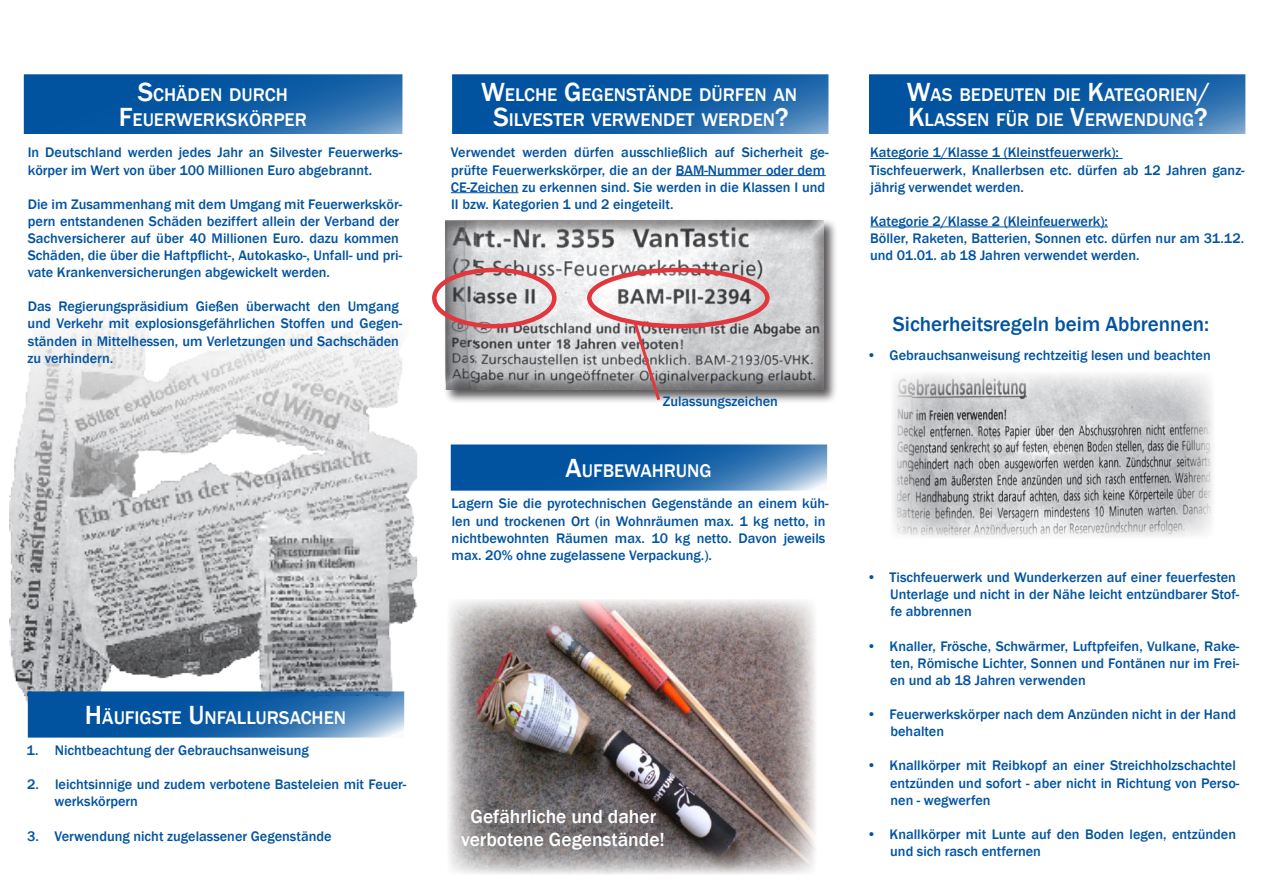
<style>
.page{position:relative;width:1263px;height:893px;background:#fff}
.page>*{position:absolute;margin:0;border:0;box-sizing:border-box;transform-origin:0 0}
.t1{font:500 21px "Franklin Gothic";color:#0153a0}
.t2{font:500 19.5px "Franklin Gothic";color:#fff}
.t3{font:500 18.9px/25.5px "Franklin Gothic";color:#fff;text-align:center}
.t4{font:500 14.25px/17.1px "Franklin Gothic";color:#0153a0}
.s1{font-size:27px}
</style>
<div class="page">
<img style="left:448px;top:599px;width:368px;height:275px">
<img style="left:10px;top:314px;width:408px;height:404px">
<svg style="left:27px;top:77px;width:372px;height:54px;background:#115ea5"></svg>
<div style="left:24px;top:74px;width:378px;height:60px;border:2px solid #0153a0"></div>
<svg style="left:455px;top:77px;width:370px;height:54px;background:#105da5"></svg>
<div style="left:452px;top:74px;width:376px;height:60px;border:2px solid #0153a0"></div>
<svg style="left:31px;top:694px;width:370px;height:41px;background:#1e67aa"></svg>
<div style="left:28px;top:691px;width:376px;height:47px;border:2px solid #0153a0"></div>
<svg style="left:872px;top:77px;width:370px;height:54px;background:#105da5"></svg>
<div style="left:869px;top:74px;width:376px;height:60px;border:2px solid #0153a0"></div>
<hr style="left:676px;top:175px;width:150px;height:1px;background:#0153a0">
<hr style="left:451px;top:192px;width:67px;height:1px;background:#0153a0">
<div style="left:443px;top:218px;width:394px;height:186px;background:#231f20;opacity:.75"></div>
<div style="left:444px;top:218px;width:381px;height:180px;background:#231f20;opacity:.5"></div>
<div style="left:432px;top:268px;width:124px;height:60px;border:4px solid #e1373d;border-radius:50%"></div>
<div style="left:587px;top:268px;width:183px;height:60px;border:4px solid #e1373d;border-radius:50%"></div>
<svg style="left:631px;top:317px;width:31px;height:86px;background:#b79fa1"></svg>
<hr style="left:870px;top:158px;width:252px;height:1px;background:#0153a0">
<hr style="left:870px;top:227px;width:238px;height:1px;background:#0153a0">
<img style="left:892px;top:374px;width:321px;height:163px">
<svg style="left:454px;top:447px;width:370px;height:41px;background:#1e67aa"></svg>
<div style="left:451px;top:444px;width:376px;height:47px;border:2px solid #0153a0"></div>
<h3 class="t3" style="left:119px;top:82px;width:190px"><span class="s1">S</span>CHÄDEN DURCH<br><span class="s1">F</span>EUERWERKSKÖRPER</h3>
<p class="t4" style="left:28px;top:144px;width:376px">In Deutschland werden jedes Jahr an Silvester Feuerwerks&shy;körper im Wert von über 100 Millionen Euro abgebrannt.</p>
<p class="t4" style="left:28px;top:196px;width:376px">Die im Zusammenhang mit dem Umgang mit Feuerwerkskör&shy;pern entstandenen Schäden beziffert allein der Verband der Sachversicherer auf über 40 Millionen Euro. dazu kommen Schäden, die über die Haftpflicht-, Autokasko-, Unfall- und pri&shy;vate Krankenversicherungen abgewickelt werden.</p>
<p class="t4" style="left:28px;top:298px;width:376px">Das Regierungspräsidium Gießen überwacht den Umgang und Verkehr mit explosionsgefährlichen Stoffen und Gegen&shy;ständen in Mittelhessen, um Verletzungen und Sachschäden zu verhindern.</p>
<h3 class="t3" style="left:85px;top:705px;width:263px"><span class="s1">H</span>ÄUFIGSTE <span class="s1">U</span> NFALLURSACHEN</h3>
<p class="t4" style="left:27px;top:742px;width:284px">1. Nichtbeachtung der Gebrauchsanweisung</p>
<p class="t4" style="left:55px;top:776px;width:353px;text-indent:-27px">2. leichtsinnige und zudem verbotene Basteleien mit Feuer&shy;werkskörpern</p>
<p class="t4" style="left:27px;top:827px;width:306px">3. Verwendung nicht zugelassener Gegenstände</p>
<h3 class="t3" style="left:481px;top:82px;width:318px"><span class="s1">W</span>ELCHE <span class="s1">G</span>EGENSTÄNDE DÜRFEN AN<br><span class="s1">S</span>ILVESTER VERWENDET WERDEN<span class="s1">?</span></h3>
<p class="t4" style="left:451px;top:144px;width:379px">Verwendet werden dürfen ausschließlich auf Sicherheit ge&shy;prüfte Feuerwerkskörper, die an der BAM-Nummer oder dem CE-Zeichen zu erkennen sind. Sie werden in die Klassen I und II bzw. Kategorien 1 und 2 eingeteilt.</p>
<p class="t4" style="left:663px;top:393px;width:117px">Zulassungszeichen</p>
<h3 class="t3" style="left:565px;top:458px;width:148px"><span class="s1">A</span>UFBEWAHRUNG</h3>
<p class="t4" style="left:451px;top:495px;width:379px">Lagern Sie die pyrotechnischen Gegenstände an einem küh&shy;len und trockenen Ort (in Wohnräumen max. 1 kg netto, in nichtbewohnten Räumen max. 10 kg netto. Davon jeweils max. 20% ohne zugelassene Verpackung.).</p>
<p class="t2" style="left:470px;top:804px;width:187px">Gefährliche und daher</p>
<p class="t2" style="left:461px;top:827px;width:205px">verbotene Gegenstände!</p>
<h3 class="t3" style="left:907px;top:82px;width:305px;text-align:left"><span class="s1">W</span>AS BEDEUTEN DIE <span class="s1">K</span>ATEGORIEN<span class="s1">/<br>K</span>LASSEN FÜR DIE <span class="s1">V</span>ERWENDUNG<span class="s1">?</span></h3>
<p class="t4" style="left:870px;top:144px;width:250px">Kategorie 1/Klasse 1 (Kleinstfeuerwerk):</p>
<p class="t4" style="left:870px;top:161px;width:377px">Tischfeuerwerk, Knallerbsen etc. dürfen ab 12 Jahren ganz&shy;jährig verwendet werden.</p>
<p class="t4" style="left:870px;top:213px;width:239px">Kategorie 2/Klasse 2 (Kleinfeuerwerk):</p>
<p class="t4" style="left:870px;top:230px;width:376px">Böller, Raketen, Batterien, Sonnen etc. dürfen nur am 31.12. und 01.01. ab 18 Jahren verwendet werden.</p>
<p class="t1" style="left:893px;top:311px;width:318px">Sicherheitsregeln beim Abbrennen:</p>
<p class="t4" style="left:867px;top:347px;width:346px">• Gebrauchsanweisung rechtzeitig lesen und beachten</p>
<p class="t4" style="left:890px;top:569px;width:351px;text-indent:-24px">• Tischfeuerwerk und Wunderkerzen auf einer feuerfesten<br>Unterlage und nicht in der Nähe leicht entzündbarer Stof&shy;fe abbrennen</p>
<p class="t4" style="left:890px;top:637px;width:351px;text-align:justify;text-indent:-23px">• Knaller, Frösche, Schwärmer, Luftpfeifen, Vulkane, Rake&shy;ten, Römische Lichter, Sonnen und Fontänen nur im Frei&shy;en und ab 18 Jahren verwenden</p>
<p class="t4" style="left:890px;top:706px;width:347px;text-indent:-24px">• Feuerwerkskörper nach dem Anzünden nicht in der Hand behalten</p>
<p class="t4" style="left:890px;top:757px;width:351px;text-indent:-23px">• Knallkörper mit Reibkopf an einer Streichholzschachtel entzünden und sofort - aber nicht in Richtung von Perso&shy;nen - wegwerfen</p>
<p class="t4" style="left:890px;top:826px;width:347px;text-indent:-24px">• Knallkörper mit Lunte auf den Boden legen, entzünden und sich rasch entfernen</p>
</div>
